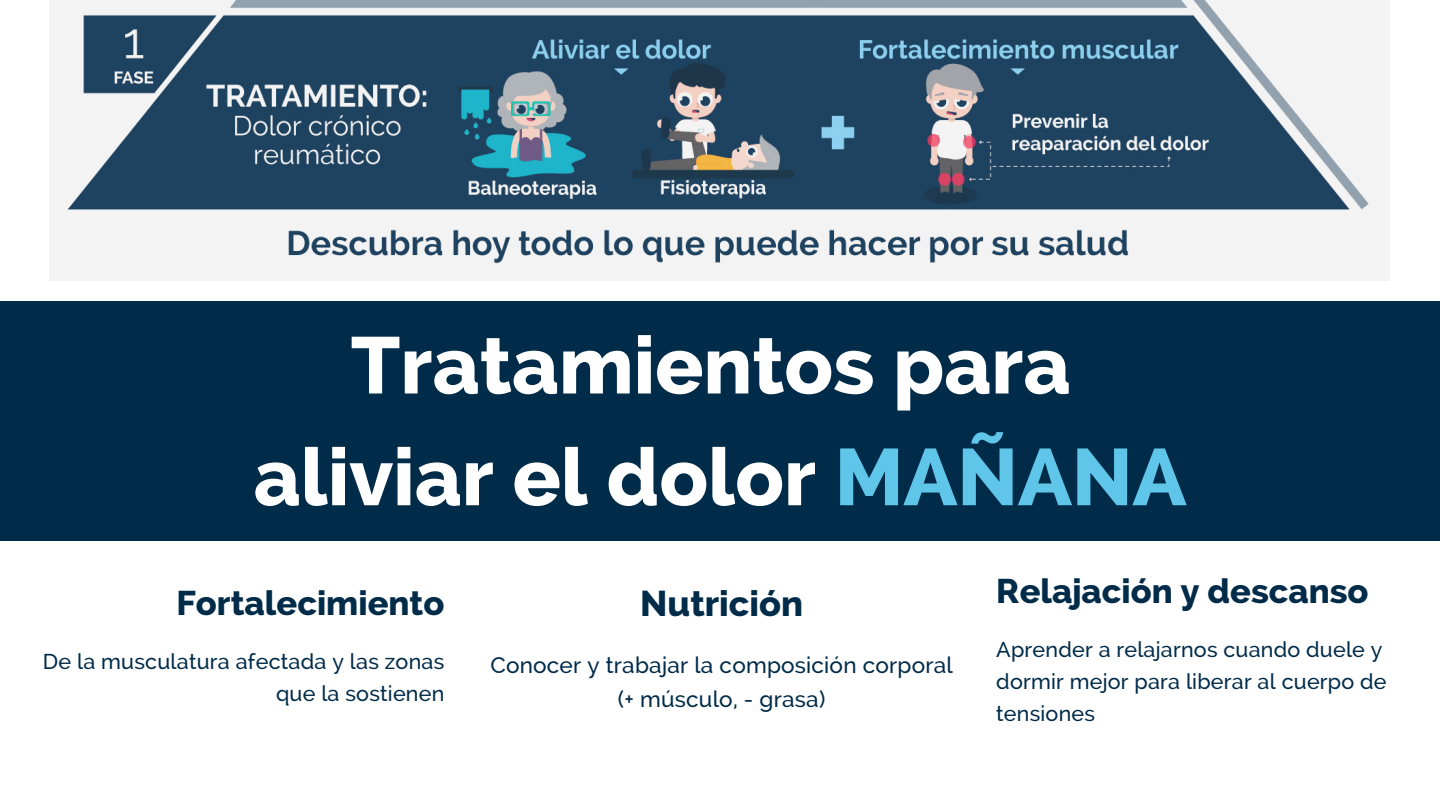
<style>
.page{position:relative;width:1440px;height:810px;background:#fff}
.page>*{position:absolute;margin:0;border:0;box-sizing:border-box;transform-origin:0 0}
.t1{font:800 80px/111.8px "Raleway";color:#fff;text-align:center}
.t2{font:800 36.1px "Raleway";color:#002b49}
.t3{font:800 34.5px "Raleway";color:#002b49}
.t4{font:800 34.4px "Raleway";color:#002b49}
.t5{font:500 22.5px/33.8px "Raleway";letter-spacing:.01em;color:#002b49;text-align:center}
.t6{font:500 21.5px/32.3px "Raleway";letter-spacing:.01em;color:#002b49;text-align:right}
.s1{color:#5fc5e9}
</style>
<div class="page">
<img style="left:49px;top:0;width:1340px;height:280px">
<div style="left:0;top:301px;width:1440px;height:240px;background:#002b49"></div>
<h1 class="t1" style="left:254px;top:309px;width:934px">Tratamientos para aliviar el dolor <span class="s1">MAÑANA</span></h1>
<h3 class="t3" style="left:177px;top:582px;width:269px">Fortalecimiento</h3>
<p class="t6" style="left:43px;top:645px;width:403px">De la musculatura afectada y las zonas que la sostienen</p>
<h2 class="t2" style="left:640px;top:582px;width:165px">Nutrición</h2>
<p class="t5" style="left:490px;top:648px;width:464px">Conocer y trabajar la composición corporal (+ músculo, - grasa)</p>
<h3 class="t4" style="left:996px;top:570px;width:374px">Relajación y descanso</h3>
<p class="t6" style="left:996px;top:633px;width:392px;text-align:left">Aprender a relajarnos cuando duele y dormir mejor para liberar al cuerpo de tensiones</p>
</div>
